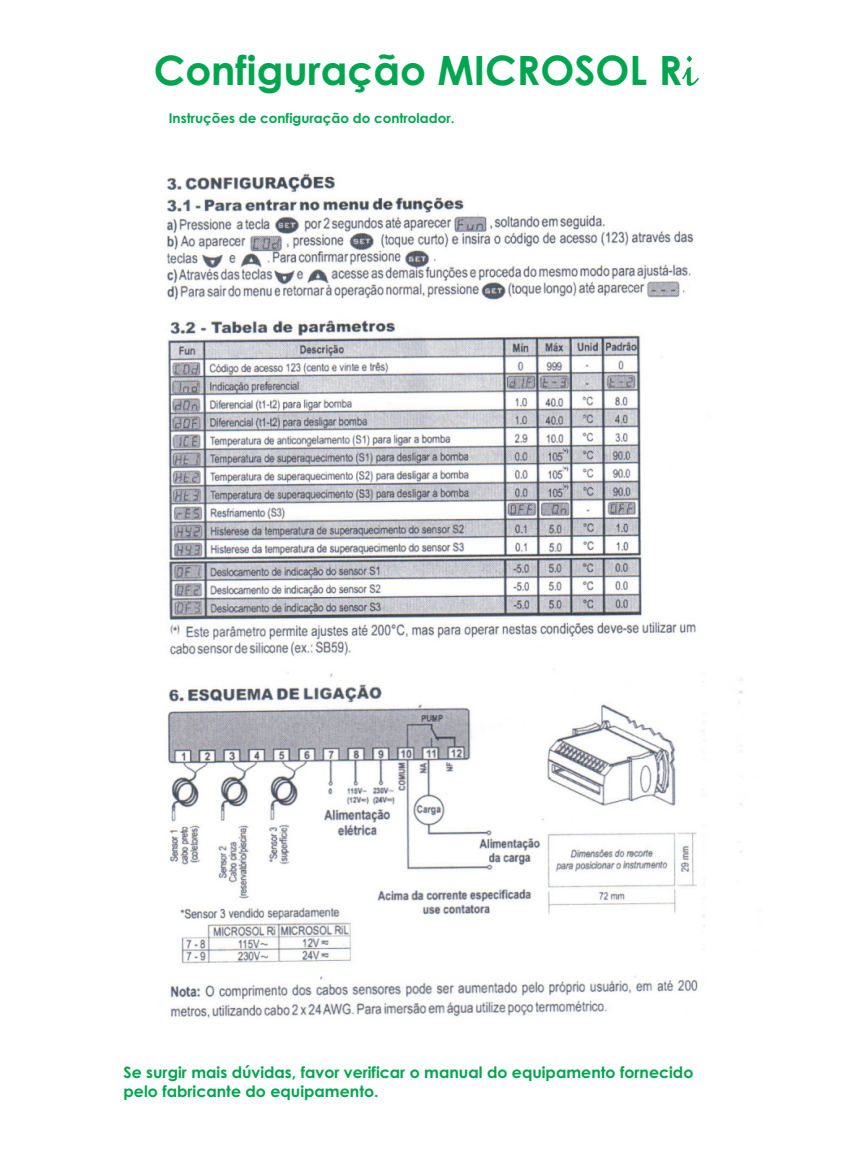
<style>
.page{position:relative;width:868px;height:1164px;background:#fff}
.page>*{position:absolute;margin:0;border:0;box-sizing:border-box;transform-origin:0 0}
.t1{font:700 40.5px "Century Gothic";color:#00a54f}
.t2{font:700 15.75px/19.1px "Century Gothic";color:#00a54f}
.t3{font:700 13.5px "Century Gothic";color:#00a54f}
.s1{font-family:"French Script";font-weight:400;font-size:81px}
</style>
<div class="page">
<img style="left:167px;top:668px;width:576px;height:350px">
<img style="left:166px;top:173px;width:530px;height:484px">
<h1 class="t1" style="left:154px;top:55px;width:545px">Configuração MICROSOL R<span class="s1">i</span></h1>
<p class="t3" style="left:169px;top:113px;width:287px">Instruções de configuração do controlador.</p>
<p class="t2" style="left:123px;top:1064px;width:571px">Se surgir mais dúvidas, favor verificar o manual do equipamento fornecido pelo fabricante do equipamento.</p>
</div>
